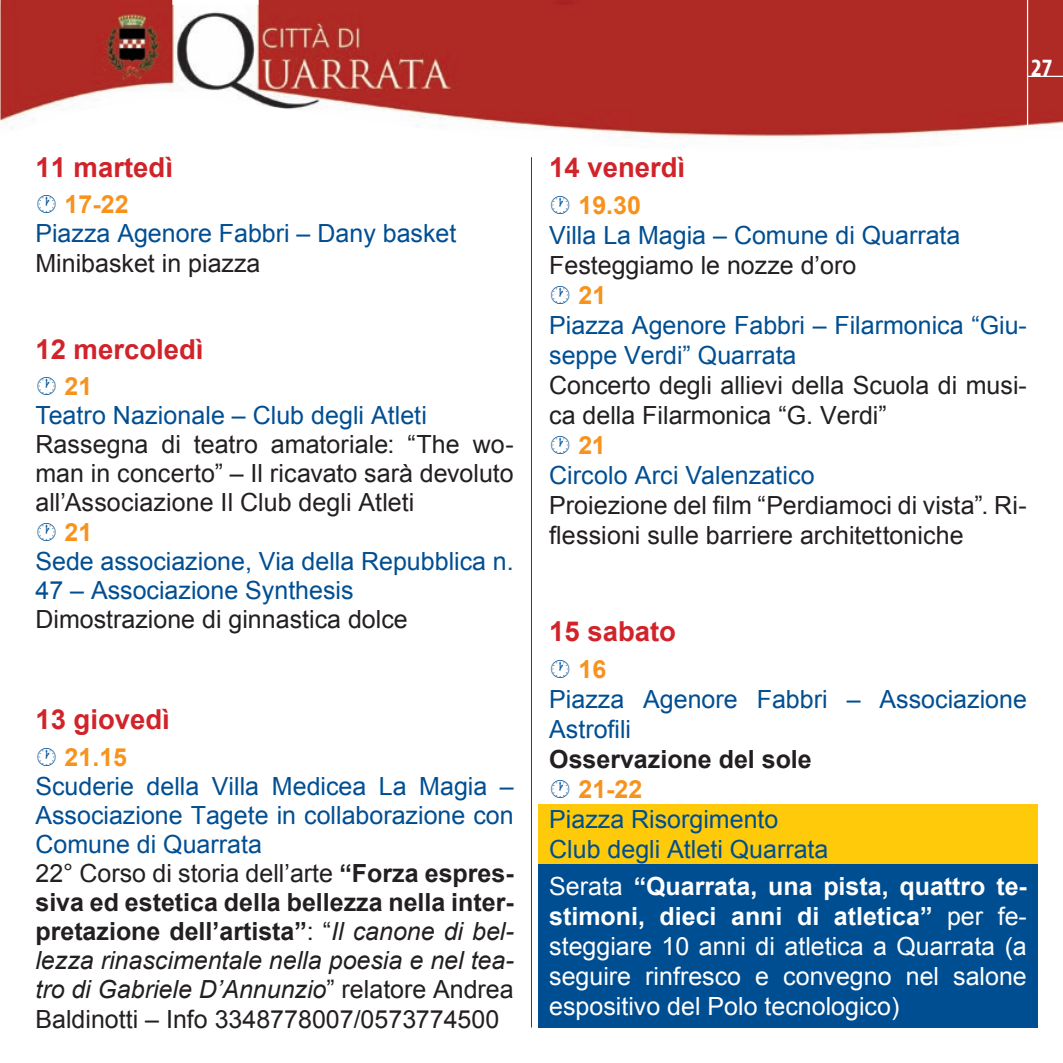
<style>
.page{position:relative;width:1063px;height:1063px;background:#fff}
.page>*{position:absolute;margin:0;border:0;box-sizing:border-box;transform-origin:0 0}
.t1{font:700 27.5px "Arial";color:#d1232a}
.t2{font:25px/29px "Arial";color:#004e92}
.t3{font:25px/29px "Arial";color:#231f20}
.t4{font:25px/30px "Arial";color:#fff;text-align:justify}
.t5{font:700 25px "Arial";color:#231f20}
.t6{font:700 condensed 25px "Myriad Pro";color:#fff}
.s1{font-weight:700;color:#f7931d}
.s2{color:#231f20}
.s3{font-weight:700;color:#231f20}
.s4{font-style:italic;color:#231f20}
.s5{font-weight:700}
</style>
<div class="page">
<img style="left:0;top:0;width:1063px;height:139px">
<hr style="left:1027px;top:0;width:1px;height:130px;background:#fff">
<hr style="left:1028px;top:76px;width:35px;height:1px;background:#fff">
<hr style="left:531px;top:157px;width:1px;height:871px;background:#004e92">
<div style="left:539px;top:864px;width:499px;height:164px;background:#004e92"></div>
<div style="left:539px;top:805px;width:499px;height:59px;background:#feca0a"></div>
<p class="t1" style="left:35px;top:149px;width:139px">11 martedì</p>
<p class="t2" style="left:35px;top:190px;width:423px">• <span class="s1">17-22<br></span>Piazza Agenore Fabbri – Dany basket</p>
<p class="t3" style="left:35px;top:249px;width:227px">Minibasket in piazza</p>
<p class="t1" style="left:35px;top:331px;width:170px">12 mercoledì</p>
<p class="t2" style="left:35px;top:372px;width:393px">• <span class="s1">21<br></span>Teatro Nazionale – Club degli Atleti</p>
<p class="t3" style="left:35px;top:430px;width:480px;text-align:justify">Rassegna di teatro amatoriale: “The wo&shy;man in concerto” – Il ricavato sarà devoluto all’Associazione Il Club degli Atleti</p>
<p class="t2" style="left:35px;top:518px;width:480px">• <span class="s1">21<br></span>Sede associazione, Via della Repubblica n.<br>47 – Associazione Synthesis</p>
<p class="t3" style="left:35px;top:605px;width:374px">Dimostrazione di ginnastica dolce</p>
<p class="t1" style="left:35px;top:702px;width:136px">13 giovedì</p>
<p class="t2" style="left:35px;top:743px;width:480px">• <span class="s1">21.15<br></span>Scuderie della Villa Medicea La Magia – Associazione Tagete in collaborazione con Comune di Quarrata<br><span class="s2">22° Corso di storia dell’arte</span> <span class="s3">“Forza espres&shy;siva ed estetica della bellezza nella inter&shy;pretazione dell’artista”</span><span class="s2">: “</span><span class="s4">Il canone di bel&shy;lezza rinascimentale nella poesia e nel tea&shy;tro di Gabriele D’Annunzio</span><span class="s2">” relatore Andrea Baldinotti – Info 3348778007/0573774500</span></p>
<p class="t6" style="left:1031px;top:52px;width:23px">27</p>
<p class="t1" style="left:549px;top:149px;width:138px">14 venerdì</p>
<p class="t2" style="left:549px;top:191px;width:413px;line-height:30px">• <span class="s1">19.30<br></span>Villa La Magia – Comune di Quarrata</p>
<p class="t3" style="left:549px;top:251px;width:309px">Festeggiamo le nozze d’oro</p>
<p class="t2" style="left:549px;top:281px;width:479px;line-height:30px">• <span class="s1">21<br></span>Piazza Agenore Fabbri – Filarmonica “Giu&shy;seppe Verdi” Quarrata</p>
<p class="t3" style="left:549px;top:371px;width:479px;line-height:30px">Concerto degli allievi della Scuola di musi&shy;ca della Filarmonica “G. Verdi”</p>
<p class="t2" style="left:549px;top:431px;width:267px;line-height:30px">• <span class="s1">21<br></span>Circolo Arci Valenzatico</p>
<p class="t3" style="left:549px;top:491px;width:479px;line-height:30px">Proiezione del film “Perdiamoci di vista”. Ri&shy;flessioni sulle barriere architettoniche</p>
<p class="t1" style="left:549px;top:614px;width:128px">15 sabato</p>
<p class="t2" style="left:549px;top:655px;width:479px;line-height:30px">• <span class="s1">16<br></span>Piazza Agenore Fabbri – Associazione<br>Astrofili</p>
<p class="t5" style="left:549px;top:743px;width:264px">Osservazione del sole</p>
<p class="t2" style="left:549px;top:775px;width:281px;line-height:30px">• <span class="s1">21-22<br></span>Piazza Risorgimento<br>Club degli Atleti Quarrata</p>
<p class="t4" style="left:549px;top:872px;width:479px">Serata <span class="s5">“Quarrata, una pista, quattro te&shy;stimoni, dieci anni di atletica”</span> per fe&shy;steggiare 10 anni di atletica a Quarrata (a seguire rinfresco e convegno nel salone espositivo del Polo tecnologico)</p>
</div>
